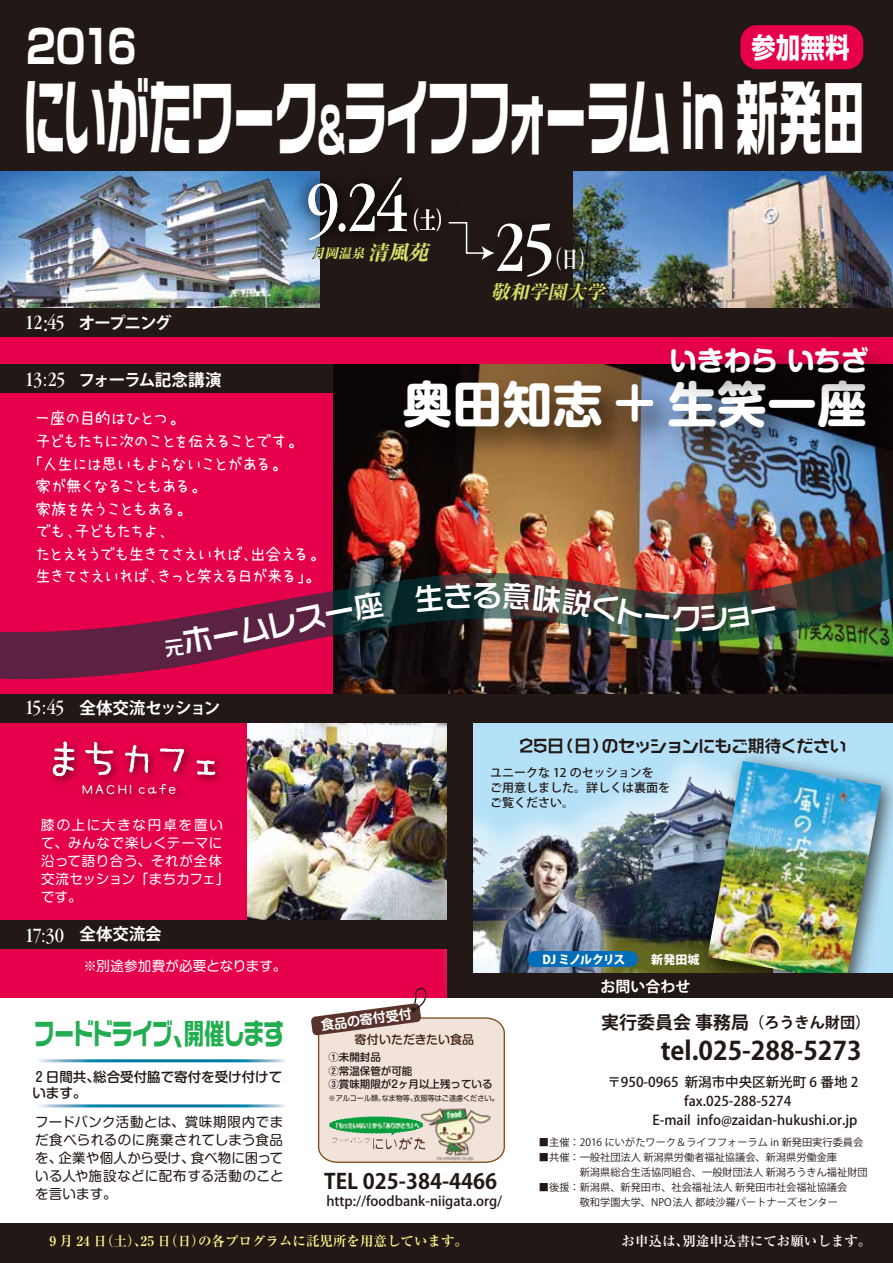
<style>
.page{position:relative;width:893px;height:1263px;background:#fff}
.page>*{position:absolute;margin:0;border:0;box-sizing:border-box;transform-origin:0 0}
.t1{font:84px "VD Logo G Extra G";letter-spacing:-.025em;color:#fff;scale:.53 1}
.t2{font:73.95px "Miura Liner Jr";letter-spacing:-.035em;color:#fff}
.t3{font:condensed 73.65px "Garamond";color:#fff}
.t4{font:700 49.2px "Shin M Go";letter-spacing:.015em;color:#fff}
.t5{font:700 45.75px "Shin Go Pro";color:#fff;scale:.8 1}
.t6{font:30px "VD Logo G Bold G";color:#fff}
.t7{font:29.4px "VD Logo G Extra G";letter-spacing:-.02em;color:#22ad50;scale:.72 1}
.t8{font:700 27.6px "Shin Go Pro";color:#fff;scale:.87 1}
.t9{font:700 27.45px "Shin M Go";letter-spacing:-.015em;color:#fff}
.t10{font:700 25.5px "Koz Go Pro";color:#221815}
.t11{font:800 24px "Ryumin Pro";color:#fff;scale:.69 1}
.t12{font:22.95px "Miura Liner Jr";color:#fff}
.t13{font:condensed 21px "Garamond";letter-spacing:-.04em;color:#fff}
.t14{font:700 21px "Koz Go Pro";color:#221815}
.t15{font:italic 800 19.05px "Ryumin Pro";color:#d0df67}
.t16{font:700 18px "Koz Go Pro";color:#221815}
.t17{font:16.5px "uzura font";letter-spacing:-.16em;color:#fff}
.t18{font:16.5px "uzura font";letter-spacing:-.18em;color:#fff}
.t19{font:16.5px "NIS Z5 83 pv RKSJ H";letter-spacing:-.005em;color:#221815}
.t20{font:700 16.5px "Koz Go Pro";letter-spacing:-.065em;color:#fff}
.t21{font:16.5px "uzura font";letter-spacing:-.13em;color:#fff}
.t22{font:16.5px "uzura font";letter-spacing:-.1em;color:#fff}
.t23{font:700 16.5px "Koz Go Pro";letter-spacing:-.035em;color:#fff}
.t24{font:700 15px "Koz Go Pro";color:#fff}
.t25{font:500 13.5px "Koz Go Pro";color:#221815}
.t26{font:13.5px/18px "Shin M Go";letter-spacing:.01em;color:#221815;text-align:justify}
.t27{font:13.5px/18px "Shin M Go";letter-spacing:.035em;color:#fff}
.t28{font:700 13.5px "Ryumin Pro";color:#fff68a}
.t29{font:500 13.5px/16.5px "Shin M Go";color:#221815}
.t30{font:700 13.5px "Ryumin Pro";color:#fff}
.t31{font:13.5px "Shin M Go";letter-spacing:.01em;color:#fff}
.t32{font:italic 800 13.2px "Ryumin Pro";color:#d0df67}
.t33{font:700 13.05px "Shin M Go De";color:#fff}
.t34{font:500 12px/15px "Koz Go Pro";color:#221815}
.t35{font:500 12px "Shin M Go";color:#41210f}
.t36{font:800 12px "Koz Go Pro";letter-spacing:-.085em;color:#fff}
.t37{font:800 12px "Koz Go Pro";color:#fff}
.t38{font:500 10.5px/13.5px "Shin M Go";color:#221714}
.t39{font:10.2px/15px "Koz Go Pro";color:#221815}
.t40{font:7.5px "Shin M Go";color:#221714;scale:.94 1}
.s1{font-size:57px}
.s2{font-family:"Koz Go Pro";font-stretch:normal}
.s3{font-size:20.25px}
.s4{font-family:"Garamond";font-weight:400;font-stretch:condensed;font-size:21px}
.s5{font-family:"Koz Go Pro";font-weight:700;font-stretch:normal;font-size:16.5px}
.s6{font-size:15px}
</style>
<div class="page">
<img style="left:573px;top:170px;width:320px;height:138px">
<div style="left:446px;top:309px;width:447px;height:406px;background:#e6004b"></div>
<img style="left:0;top:170px;width:320px;height:138px">
<div style="left:0;top:312px;width:448px;height:686px;background:#e6004b"></div>
<div style="left:0;top:0;width:893px;height:170px;background:#221815"></div>
<div style="left:0;top:308px;width:893px;height:29px;background:#221815"></div>
<div style="left:0;top:364px;width:447px;height:29px;background:#221815"></div>
<img style="left:50px;top:741px;width:171px;height:43px">
<img style="left:72px;top:769px;width:119px;height:31px">
<div style="left:0;top:1223px;width:893px;height:40px;background:#221815"></div>
<svg style="left:311px;top:987px;width:194px;height:176px"></svg>
<img style="left:333px;top:365px;width:560px;height:329px">
<img style="left:387px;top:364px;width:506px;height:110px">
<img style="left:0;top:545px;width:893px;height:134px">
<img style="left:248px;top:723px;width:200px;height:197px">
<div style="left:320px;top:166px;width:253px;height:146px;background:#221815"></div>
<img style="left:285px;top:170px;width:124px;height:99px">
<img style="left:494px;top:189px;width:83px;height:119px">
<img style="left:532px;top:226px;width:76px;height:43px">
<div style="left:0;top:694px;width:893px;height:29px;background:#221815"></div>
<svg style="left:494px;top:269px;width:117px;height:37px"></svg>
<svg style="left:312px;top:241px;width:97px;height:22px"></svg>
<img style="left:434px;top:742px;width:374px;height:273px">
<img style="left:450px;top:755px;width:240px;height:244px">
<img style="left:628px;top:777px;width:61px;height:38px">
<img style="left:690px;top:744px;width:203px;height:264px">
<img style="left:707px;top:761px;width:174px;height:212px">
<svg style="left:448px;top:222px;width:46px;height:38px"></svg>
<img style="left:654px;top:351px;width:239px;height:68px">
<img style="left:477px;top:810px;width:150px;height:163px">
<img style="left:490px;top:822px;width:128px;height:151px">
<div style="left:527px;top:951px;width:111px;height:16px;background:#036eb8;border-radius:8px"></div>
<div style="left:448px;top:710px;width:25px;height:288px;background:#221815"></div>
<div style="left:448px;top:973px;width:445px;height:25px;background:#221815"></div>
<img style="left:329px;top:1114px;width:89px;height:26px">
<img style="left:418px;top:1103px;width:74px;height:60px">
<div style="left:740px;top:25px;width:123px;height:44px;background:#e6004b;border-radius:17px"></div>
<div style="left:0;top:920px;width:450px;height:29px;background:#221815"></div>
<svg style="left:165px;top:590px;width:219px;height:68px"></svg>
<svg style="left:414px;top:582px;width:58px;height:30px;background:#0d282a"></svg>
<img style="left:503px;top:582px;width:390px;height:161px">
<h3 class="t5" style="left:26px;top:11px;width:140px">2016</h3>
<h3 class="t8" style="left:751px;top:26px;width:114px">参加無料</h3>
<h1 class="t1" style="left:24px;top:74px;width:1590px">にいがたワーク<span class="s1">＆</span>ライフフォーラム in 新発田</h1>
<h3 class="t13" style="left:25px;top:311px;width:42px">12<span class="s2">:</span>45</h3>
<h3 class="t20" style="left:79px;top:312px;width:94px">オープニング</h3>
<h3 class="t3" style="left:307px;top:166px;width:103px">9.24</h3>
<h3 class="t11" style="left:403px;top:201px;width:73px">（土）</h3>
<p class="t32" style="left:312px;top:242px;width:125px">月岡温泉<span class="s3">清風苑</span></p>
<h3 class="t3" style="left:494px;top:206px;width:63px">25</h3>
<h3 class="t11" style="left:545px;top:241px;width:73px">（日）</h3>
<h3 class="t15" style="left:490px;top:277px;width:122px">敬和学園大学</h3>
<h3 class="t13" style="left:25px;top:368px;width:42px">13:25</h3>
<h3 class="t23" style="left:79px;top:369px;width:144px">フォーラム記念講演</h3>
<h3 class="t22" style="left:35px;top:410px;width:152px">一座の目的はひとつ。</h3>
<h3 class="t17" style="left:35px;top:433px;width:270px">子どもたちに次のことを伝えることです。</h3>
<h3 class="t21" style="left:26px;top:455px;width:263px">「人生には思いもよらないことがある。</h3>
<h3 class="t17" style="left:35px;top:478px;width:174px">家が無くなることもある。</h3>
<h3 class="t17" style="left:35px;top:500px;width:159px">家族を失うこともある。</h3>
<h3 class="t18" style="left:35px;top:523px;width:142px">でも、子どもたちよ、</h3>
<h3 class="t18" style="left:35px;top:545px;width:292px">たとえそうでも生きてさえいれば、出会える。</h3>
<h3 class="t17" style="left:35px;top:568px;width:288px">生きてさえいれば、きっと笑える日が来る」。</h3>
<h3 class="t20" style="left:25px;top:697px;width:197px"><span class="s4">15:45</span> 全体交流セッション</h3>
<h2 class="t2" style="left:45px;top:722px;width:178px">まちカフェ</h2>
<h3 class="t12" style="left:81px;top:778px;width:98px">MACHI cafe</h3>
<h3 class="t27" style="left:41px;top:815px;width:190px">膝の上に大きな円卓を置いて、みんなで楽しくテーマに沿って語り合う、それが全体交流セッション「まちカフェ」です。</h3>
<h3 class="t13" style="left:25px;top:923px;width:139px">17:30 <span class="s5">全体交流会</span></h3>
<h3 class="t31" style="left:83px;top:957px;width:204px">※別途参加費が必要となります。</h3>
<h3 class="t9" style="left:670px;top:340px;width:200px">いきわら いちざ</h3>
<h3 class="t4" style="left:403px;top:368px;width:465px">奥田知志 + 生笑一座</h3>
<h3 class="t6" style="left:473px;top:580px;width:30px">る</h3>
<h3 class="t6" style="left:672px;top:603px;width:30px">ク</h3>
<h3 class="t19" style="left:519px;top:735px;width:328px">25日（日）のセッションにもご期待ください</h3>
<p class="t34" style="left:490px;top:765px;width:181px">ユニークな 12 のセッションを<br>ご用意しました。詳しくは裏面をご覧ください。</p>
<p class="t36" style="left:543px;top:951px;width:84px">DJ ミノルクリス</p>
<p class="t37" style="left:651px;top:951px;width:50px">新発田城</p>
<h3 class="t24" style="left:600px;top:977px;width:91px">お問い合わせ</h3>
<h3 class="t7" style="left:35px;top:1019px;width:348px">フードドライブ、開催します</h3>
<h3 class="t29" style="left:32px;top:1067px;width:251px">２日間共、総合受付脇で寄付を受け付けています。</h3>
<h3 class="t26" style="left:35px;top:1112px;width:250px">フードバンク活動とは、賞味期限内でまだ食べられるのに廃棄されてしまう食品を、企業や個人から受け、食べ物に困っている人や施設などに配布する活動のことを言います。</h3>
<p class="t33" style="left:320px;top:1016px;width:93px;rotate:-8deg">食品の寄付受付</p>
<p class="t38" style="left:328px;top:1050px;width:166px">①未開封品<br>②常温保管が可能<br>③賞味期限が2ヶ月以上残っている</p>
<p class="t35" style="left:354px;top:1031px;width:121px">寄付いただきたい食品</p>
<p class="t40" style="left:329px;top:1093px;width:182px">※アルコール類、なま物等、衣服等はご遠慮ください。</p>
<h3 class="t14" style="left:324px;top:1168px;width:174px">TEL 025-384-4466</h3>
<h3 class="t25" style="left:326px;top:1192px;width:177px">http://foodbank-niigata.org/</h3>
<h3 class="t16" style="left:601px;top:1010px;width:271px">実行委員会 事務局<span class="s6">（ろうきん財団）</span></h3>
<h3 class="t10" style="left:661px;top:1034px;width:202px">tel.025-288-5273</h3>
<h3 class="t25" style="left:607px;top:1073px;width:253px">〒950-0965 新潟市中央区新光町 6 番地 2</h3>
<h3 class="t25" style="left:684px;top:1092px;width:109px">fax.025-288-5274</h3>
<h3 class="t25" style="left:652px;top:1112px;width:207px">E-mail info@zaidan-hukushi.or.jp</h3>
<p class="t39" style="left:539px;top:1135px;width:326px">■主催：2016 にいがたワーク＆ライフフォーラム in 新発田実行委員会</p>
<p class="t39" style="left:539px;top:1150px;width:330px">■共催：一般社団法人 新潟県労働者福祉協議会、新潟県労働金庫<br>　　　　新潟県総合生活協同組合、一般財団法人 新潟ろうきん福祉財団</p>
<p class="t39" style="left:539px;top:1180px;width:310px">■後援：新潟県、新発田市、社会福祉法人 新発田市社会福祉協議会　　　　敬和学園大学、NPO法人 都岐沙羅パートナーズセンター</p>
<h3 class="t28" style="left:49px;top:1230px;width:420px">9 月 24 日（土）、25 日（日）の各プログラムに託児所を用意しています。</h3>
<h3 class="t30" style="left:622px;top:1230px;width:251px">お申込は、別途申込書にてお願いします。</h3>
</div>
